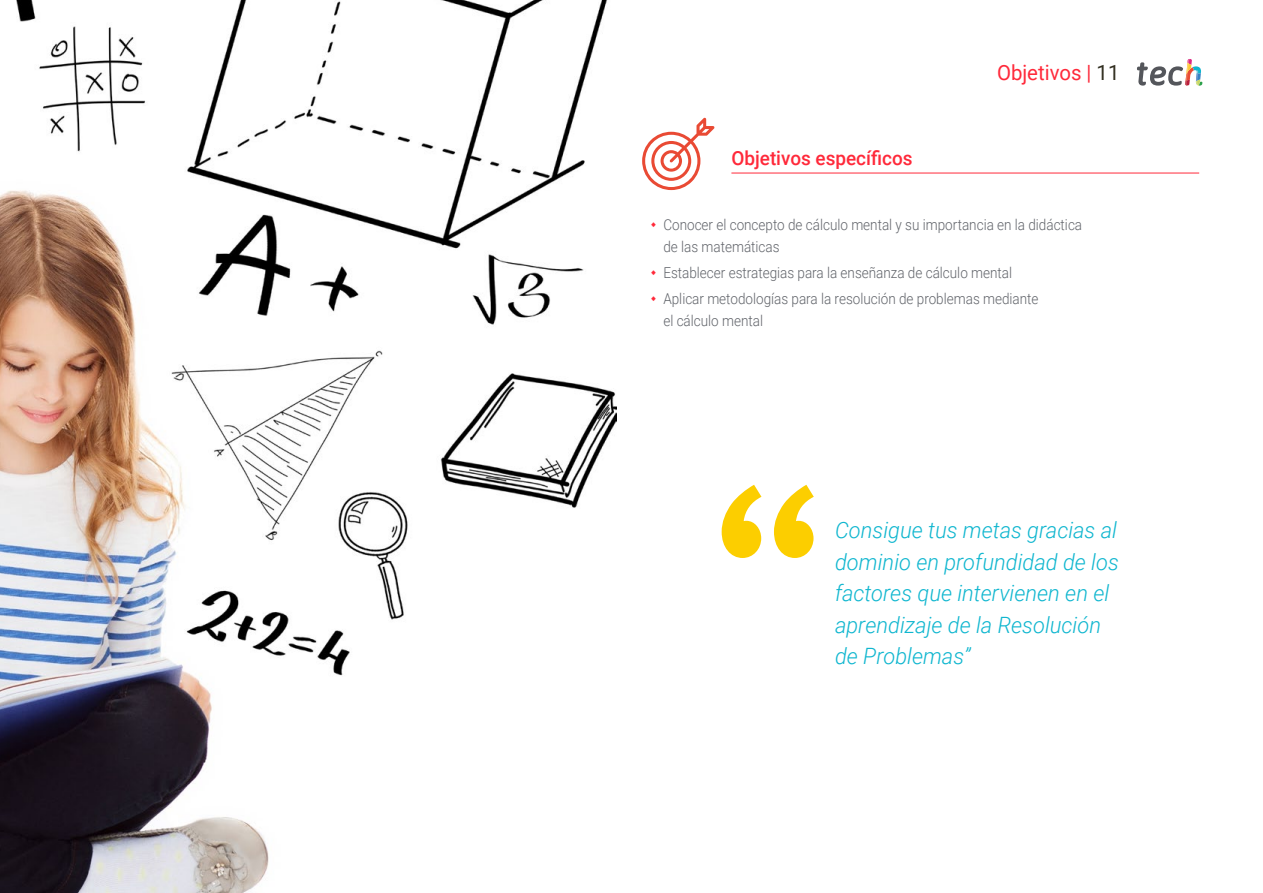
<style>
.page{position:relative;width:1263px;height:893px;background:#fff}
.page>*{position:absolute;margin:0;border:0;box-sizing:border-box;transform-origin:0 0}
.t1{font:italic 300 22.5px/31.5px "Roboto";color:#0fb6cf}
.t2{font:21px "Roboto";color:#ff293a}
.t3{font:500 19.5px "Roboto";color:#ff293a}
.t4{font:300 15px/21.8px "Roboto";color:#61646a;scale:.9 1}
.s1{color:#fc2a3b}
.s2{color:#312e20}
</style>
<div class="page">
<hr style="left:731px;top:173px;width:468px;height:1px;background:#ff293a">
<svg style="left:642px;top:118px;width:72px;height:72px"></svg>
<img style="left:0;top:0;width:617px;height:893px">
<svg style="left:1137px;top:59px;width:65px;height:27px"></svg>
<svg style="left:722px;top:485px;width:92px;height:73px"></svg>
<h3 class="t3" style="left:731px;top:144px;width:183px">Objetivos específicos</h3>
<h2 class="t2" style="left:997px;top:57px;width:124px">Objetivos <span class="s1">|</span> <span class="s2">11</span></h2>
<p class="t4" style="left:663px;top:213px;width:467px">Conocer el concepto de cálculo mental y su importancia en la didáctica de las matemáticas</p>
<p class="t4" style="left:663px;top:259px;width:418px;line-height:26px">Establecer estrategias para la enseñanza de cálculo mental<br>Aplicar metodologías para la resolución de problemas mediante</p>
<p class="t4" style="left:663px;top:309px;width:112px">el cálculo mental</p>
<h1 class="t1" style="left:835px;top:514px;width:285px">Consigue tus metas gracias al dominio en profundidad de los factores que intervienen en el aprendizaje de la Resolución de Problemas”</h1>
</div>
